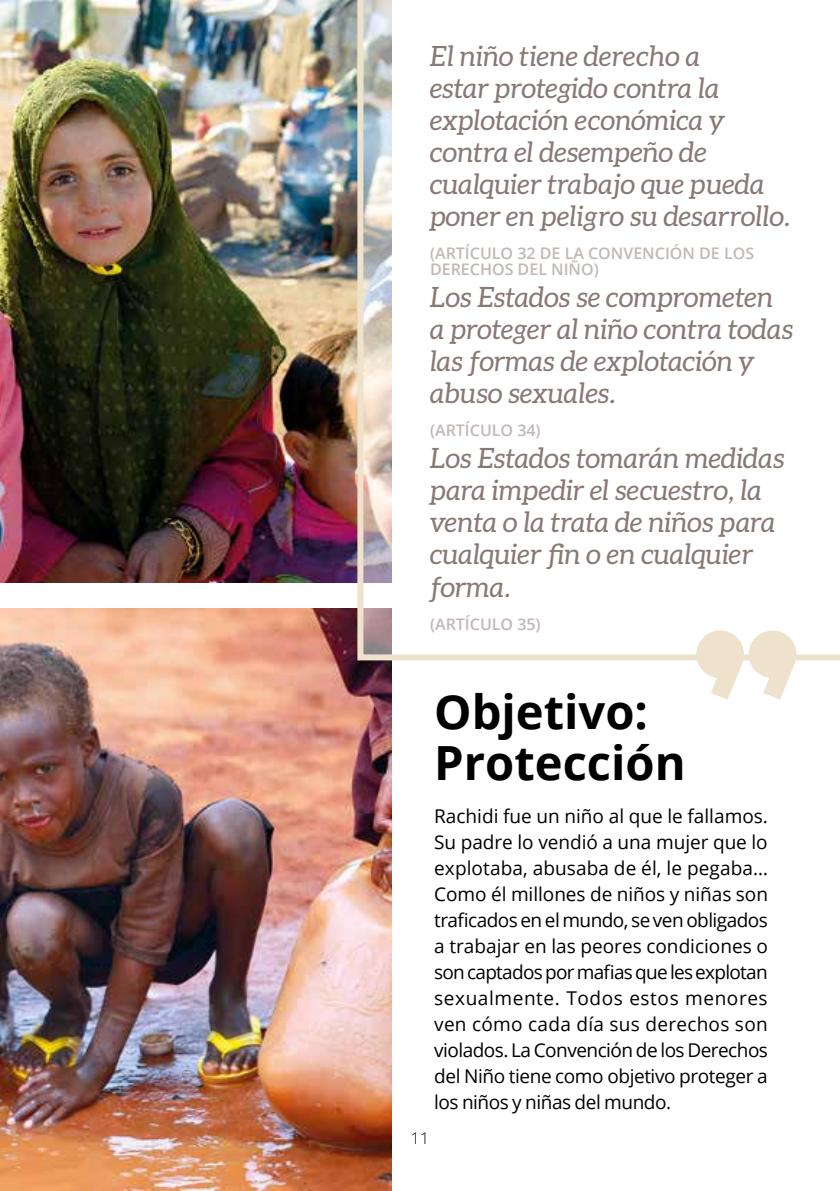
<style>
.page{position:relative;width:840px;height:1191px;background:#fff}
.page>*{position:absolute;margin:0;border:0;box-sizing:border-box;transform-origin:0 0}
.t1{font:700 47px/50.6px "Open Sans";color:#000}
.t2{font:italic 28px/32px "Aleo";color:#887974}
.t3{font:19px/26px "Open Sans";letter-spacing:-.02em;color:#000;text-align:justify}
.t4{font:600 16px/16px "Open Sans";color:#c2b8b5}
.t5{font:italic 16px "Open Sans";color:#000}
.t6{font:300 16px "Open Sans";color:#000}
</style>
<div class="page">
<img style="left:0;top:0;width:357px;height:583px">
<img style="left:0;top:608px;width:391px;height:583px">
<svg style="left:357px;top:0;width:482px;height:660px"></svg>
<svg style="left:695px;top:630px;width:101px;height:69px"></svg>
<h2 class="t2" style="left:430px;top:40px;width:362px">El niño tiene derecho a<br>estar protegido contra la explotación económica y contra el desempeño de cualquier trabajo que pueda poner en peligro su desarrollo.</h2>
<p class="t4" style="left:430px;top:245px;width:325px">(ARTÍCULO 32 DE LA CONVENCIÓN DE LOS<br>DERECHOS DEL NIÑO)</p>
<h2 class="t2" style="left:430px;top:281px;width:364px">Los Estados se comprometen a proteger al niño contra todas las formas de explotación y abuso sexuales.</h2>
<p class="t4" style="left:430px;top:422px;width:112px">(ARTÍCULO 34)</p>
<h2 class="t2" style="left:430px;top:442px;width:356px">Los Estados tomarán medidas para impedir el secuestro, la venta o la trata de niños para cualquier fin o en cualquier forma.</h2>
<p class="t4" style="left:430px;top:615px;width:112px">(ARTÍCULO 35)</p>
<p class="t5" style="left:564px;top:67px;width:69px">Reportaje</p>
<p class="t6" style="left:410px;top:1126px;width:20px">11</p>
<h1 class="t1" style="left:434px;top:685px;width:253px">Objetivo:<br>Protección</h1>
<p class="t3" style="left:434px;top:802px;width:335px">Rachidi fue un niño al que le fallamos.<br>Su padre lo vendió a una mujer que lo explotaba, abusaba de él, le pegaba… Como él millones de niños y niñas son traficados en el mundo, se ven obligados a trabajar en las peores condiciones o son captados por mafias que les explotan sexualmente. Todos estos menores ven cómo cada día sus derechos son violados. La Convención de los Derechos del Niño tiene como objetivo proteger a los niños y niñas del mundo.</p>
</div>
